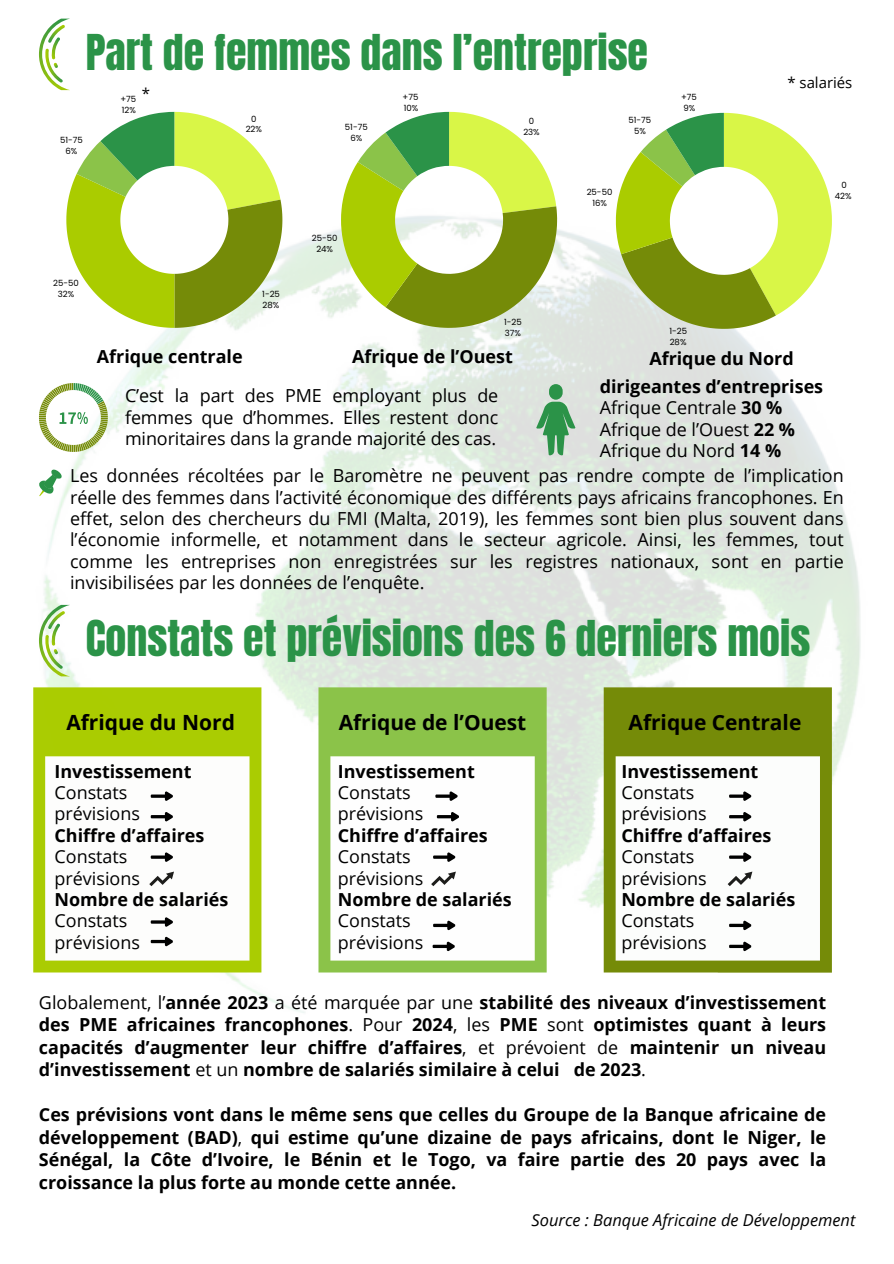
<style>
.page{position:relative;width:894px;height:1264px;background:#fff}
.page>*{position:absolute;margin:0;border:0;box-sizing:border-box;transform-origin:0 0}
.t1{font:42px "Anton";color:#2b9348}
.t2{font:700 21px "Open Sans";color:#000}
.t3{font:18px/21.3px "Open Sans";color:#000}
.t4{font:700 18px/22.5px "Open Sans";color:#000;text-align:justify}
.t5{font:italic 16.5px "Open Sans";color:#000}
.t6{font:15px "Open Sans";color:#000}
.t7{font:8.55px/10.9px "Poppins";color:#000;text-align:center}
.s1{font-weight:700}
.s2{font-weight:400}
</style>
<div class="page">
<img style="left:33px;top:207px;width:828px;height:806px">
<svg style="left:39px;top:19px;width:31px;height:71px"></svg>
<svg style="left:39px;top:605px;width:31px;height:71px"></svg>
<div style="left:33px;top:687px;width:228px;height:285px;background:#ac0"></div>
<div style="left:45px;top:756px;width:204px;height:204px;background:#fefefe"></div>
<div style="left:318px;top:687px;width:228px;height:285px;background:#8bc349"></div>
<div style="left:603px;top:687px;width:228px;height:285px;background:#758b08"></div>
<hr style="left:151px;top:794px;width:15px;height:3px;background:#000">
<svg style="left:165px;top:791px;width:8px;height:10px"></svg>
<hr style="left:151px;top:855px;width:15px;height:3px;background:#000">
<svg style="left:165px;top:852px;width:8px;height:10px"></svg>
<hr style="left:151px;top:920px;width:15px;height:3px;background:#000">
<svg style="left:165px;top:917px;width:8px;height:10px"></svg>
<svg style="left:330px;top:756px;width:204px;height:204px"></svg>
<hr style="left:151px;top:815px;width:15px;height:3px;background:#000">
<svg style="left:165px;top:812px;width:8px;height:9px"></svg>
<svg style="left:151px;top:939px;width:15px;height:4px"></svg>
<svg style="left:165px;top:936px;width:8px;height:10px"></svg>
<svg style="left:149px;top:871px;width:25px;height:15px"></svg>
<svg style="left:615px;top:756px;width:204px;height:204px"></svg>
<svg style="left:39px;top:469px;width:22px;height:27px"></svg>
<svg style="left:66px;top:112px;width:216px;height:216px"></svg>
<svg style="left:341px;top:112px;width:216px;height:216px"></svg>
<svg style="left:615px;top:113px;width:216px;height:216px"></svg>
<svg style="left:39px;top:383px;width:69px;height:69px"></svg>
<svg style="left:536px;top:384px;width:39px;height:71px;background:#89bc96"></svg>
<p class="t1" style="left:86px;top:22px;width:563px">Part de femmes dans l’entreprise</p>
<p class="t7" style="left:60px;top:134px;width:24px">51-75<br>6%</p>
<p class="t6" style="left:142px;top:83px;width:10px">*</p>
<p class="t7" style="left:120px;top:94px;width:17px;text-align:left">+75<br>12%</p>
<p class="t7" style="left:53px;top:277px;width:27px">25-50<br>32%</p>
<p class="t7" style="left:246px;top:113px;width:18px">0<br>22%</p>
<p class="t7" style="left:345px;top:122px;width:24px">51-75<br>6%</p>
<p class="t7" style="left:402px;top:91px;width:17px;text-align:left">+75<br>10%</p>
<p class="t7" style="left:262px;top:289px;width:19px;text-align:left">1-25<br>28%</p>
<p class="t7" style="left:312px;top:233px;width:27px">25-50<br>24%</p>
<p class="t7" style="left:523px;top:116px;width:18px">0<br>23%</p>
<p class="t7" style="left:504px;top:316px;width:19px;text-align:left">1-25<br>37%</p>
<p class="t7" style="left:628px;top:115px;width:24px">51-75<br>5%</p>
<p class="t7" style="left:586px;top:186px;width:27px">25-50<br>16%</p>
<p class="t7" style="left:681px;top:91px;width:17px;text-align:left">+75<br>9%</p>
<p class="t7" style="left:669px;top:325px;width:19px;text-align:left">1-25<br>28%</p>
<p class="t6" style="left:787px;top:72px;width:66px">* salariés</p>
<p class="t7" style="left:834px;top:180px;width:18px">0<br>42%</p>
<p class="t4" style="left:97px;top:344px;width:147px">Afrique centrale</p>
<h1 class="t4" style="left:352px;top:344px;width:162px">Afrique de l’Ouest</h1>
<p class="t4" style="left:649px;top:346px;width:146px">Afrique du Nord</p>
<h2 class="t3" style="left:125px;top:384px;width:375px;text-align:justify">C’est la part des PME employant plus de femmes que d’hommes. Elles restent donc minoritaires dans la grande majorité des cas.</h2>
<h4 class="t3" style="left:599px;top:375px;width:225px"><span class="s1">dirigeantes d’entreprises<br></span>Afrique Centrale <span class="s1">30 %<br></span>Afrique de l’Ouest <span class="s1">22 %</span></h4>
<p class="t3" style="left:599px;top:439px;width:183px">Afrique du Nord <span class="s1">14 %</span></p>
<p class="t3" style="left:70px;top:464px;width:774px;text-align:justify">Les données récoltées par le Baromètre ne peuvent pas rendre compte de l’implication réelle des femmes dans l’activité économique des différents pays africains francophones. En effet, selon des chercheurs du FMI (Malta, 2019), les femmes sont bien plus souvent dans l’économie informelle, et notamment dans le secteur agricole. Ainsi, les femmes, tout comme les entreprises non enregistrées sur les registres nationaux, sont en partie invisibilisées par les données de l’enquête.</p>
<p class="t1" style="left:86px;top:608px;width:726px">Constats et prévisions des 6 derniers mois</p>
<p class="t2" style="left:66px;top:708px;width:170px">Afrique du Nord</p>
<p class="t2" style="left:338px;top:708px;width:189px">Afrique de l’Ouest</p>
<h4 class="t2" style="left:628px;top:708px;width:174px">Afrique Centrale</h4>
<p class="t3" style="left:54px;top:760px;width:175px"><span class="s1">Investissement<br></span>Constats<br>prévisions<br><span class="s1">Chiffre d’affaires<br></span>Constats<br>prévisions<br><span class="s1">Nombre de salariés<br></span>Constats<br>prévisions</p>
<h1 class="t3" style="left:338px;top:760px;width:175px"><span class="s1">Investissement<br></span>Constats<br>prévisions<br><span class="s1">Chiffre d’affaires<br></span>Constats<br>prévisions<br><span class="s1">Nombre de salariés<br></span>Constats<br>prévisions</h1>
<p class="t3" style="left:621px;top:760px;width:175px"><span class="s1">Investissement<br></span>Constats<br>prévisions<br><span class="s1">Chiffre d’affaires<br></span>Constats<br>prévisions<br><span class="s1">Nombre de salariés<br></span>Constats<br>prévisions</p>
<p class="t4" style="left:39px;top:990px;width:788px"><span class="s2">Globalement, l’</span>année 2023 <span class="s2">a été marquée par une</span> stabilité des niveaux d’investissement des PME africaines francophones<span class="s2">. Pour</span> 2024<span class="s2">, les</span> PME <span class="s2">sont</span> optimistes quant à leurs capacités d’augmenter leur chiffre d’affaires<span class="s2">, et prévoient de</span> maintenir un niveau d’investissement <span class="s2">et un</span> nombre de salariés similaire à celui de 2023<span class="s2">.</span></p>
<p class="t4" style="left:39px;top:1102px;width:788px">Ces prévisions vont dans le même sens que celles du Groupe de la Banque africaine de développement (BAD)<span class="s2">,</span> qui estime qu’une dizaine de pays africains, dont le Niger, le Sénégal, la Côte d’Ivoire, le Bénin et le Togo, va faire partie des 20 pays avec la croissance la plus forte au monde cette année.</p>
<p class="t5" style="left:531px;top:1208px;width:325px">Source : Banque Africaine de Développement</p>
</div>
